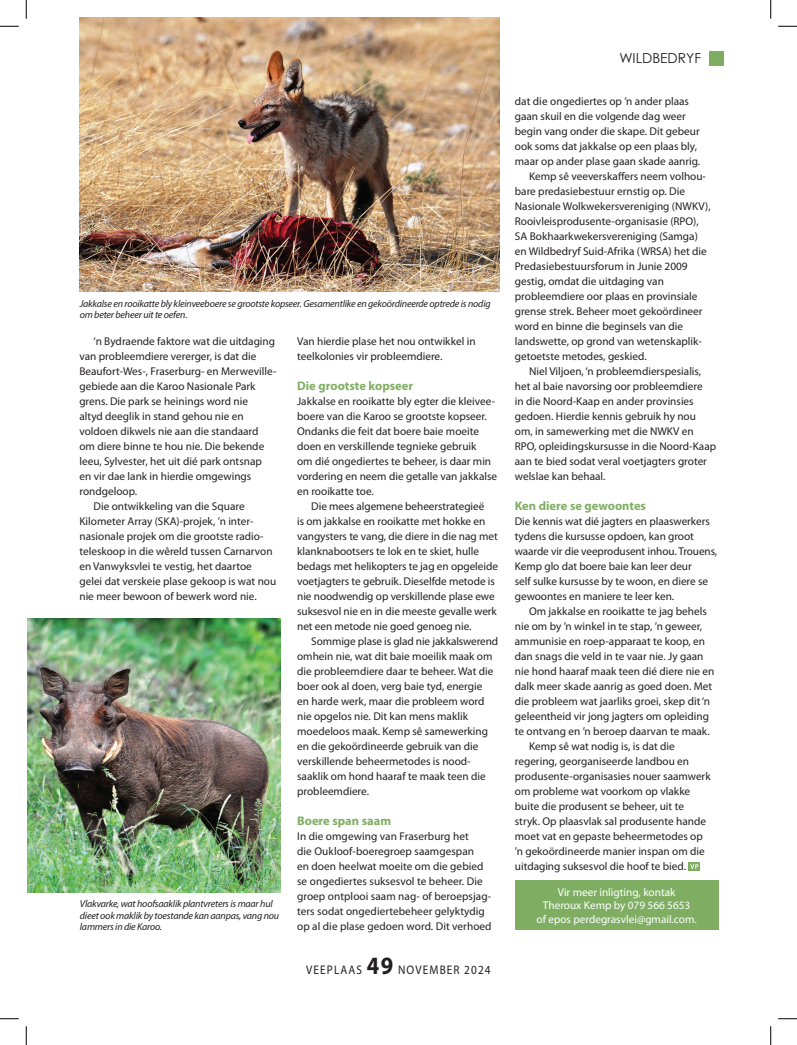
<style>
.page{position:relative;width:797px;height:1045px;background:#fff}
.page>*{position:absolute;margin:0;border:0;box-sizing:border-box;transform-origin:0 0}
.t1{font:13.75px "Century Gothic";color:#231f20}
.t2{font:700 12.5px "Myriad Pro";color:#7fae63}
.t3{font:12.5px "Myriad Pro";letter-spacing:.1em;color:#231f20;scale:.9 1}
.t4{font:11.25px/15px "Myriad Pro";color:#231f20}
.t5{font:11.25px/13.5px "Myriad Pro";color:#fff;text-align:center}
.t6{font:italic 10px/11.5px "Myriad Pro";letter-spacing:-.02em;color:#231f20}
.s1{font-weight:700;font-size:25px}
</style>
<div class="page">
<div style="left:709px;top:51px;width:15px;height:14px;background:#7eac62"></div>
<svg style="left:688px;top:862px;width:12px;height:8px"></svg>
<div style="left:515px;top:881px;width:203px;height:49px;background:#7fae63"></div>
<img style="left:27px;top:618px;width:253px;height:274px">
<img style="left:79px;top:17px;width:421px;height:275px">
<svg style="left:0;top:25px;width:19px;height:2px"></svg>
<svg style="left:778px;top:25px;width:19px;height:2px"></svg>
<svg style="left:0;top:1018px;width:19px;height:1px"></svg>
<svg style="left:778px;top:1018px;width:19px;height:1px"></svg>
<svg style="left:25px;top:0;width:2px;height:19px"></svg>
<svg style="left:25px;top:1026px;width:2px;height:19px"></svg>
<svg style="left:770px;top:0;width:1px;height:19px"></svg>
<svg style="left:770px;top:1026px;width:1px;height:19px"></svg>
<p class="t6" style="left:80px;top:298px;width:412px">Jakkalse en rooikatte bly kleinveeboere se grootste kopseer. Gesamentlike en gekoördineerde optrede is nodig om beter beheer uit te oefen.</p>
<p class="t4" style="left:94px;top:334px;width:183px">‘n Bydraende faktore wat die uitdaging</p>
<p class="t4" style="left:79px;top:349px;width:178px">van probleemdiere vererger, is dat die</p>
<p class="t4" style="left:79px;top:364px;width:198px">Beaufort-Wes-, Fraserburg- en Merweville-</p>
<p class="t4" style="left:79px;top:379px;width:177px">gebiede aan die Karoo Nasionale Park</p>
<p class="t4" style="left:79px;top:394px;width:170px">grens. Die park se heinings word nie</p>
<p class="t4" style="left:79px;top:409px;width:166px">altyd deeglik in stand gehou nie en</p>
<p class="t4" style="left:79px;top:424px;width:180px">voldoen dikwels nie aan die standaard</p>
<p class="t4" style="left:79px;top:439px;width:186px">om diere binne te hou nie. Die bekende</p>
<p class="t4" style="left:79px;top:454px;width:184px">leeu, Sylvester, het uit dié park ontsnap</p>
<p class="t4" style="left:79px;top:469px;width:173px">en vir dae lank in hierdie omgewings</p>
<p class="t4" style="left:79px;top:484px;width:59px">rondgeloop.</p>
<p class="t4" style="left:94px;top:499px;width:153px">Die ontwikkeling van die Square</p>
<p class="t4" style="left:79px;top:514px;width:176px">Kilometer Array (SKA)-projek, ’n inter-</p>
<p class="t4" style="left:79px;top:529px;width:186px">nasionale projek om die grootste radio-</p>
<p class="t4" style="left:79px;top:544px;width:195px">teleskoop in die wêreld tussen Carnarvon</p>
<p class="t4" style="left:79px;top:559px;width:174px">en Vanwyksvlei te vestig, het daartoe</p>
<p class="t4" style="left:79px;top:574px;width:198px">gelei dat verskeie plase gekoop is wat nou</p>
<p class="t4" style="left:79px;top:589px;width:179px">nie meer bewoon of bewerk word nie.</p>
<p class="t6" style="left:80px;top:898px;width:201px">Vlakvarke, wat hoofsaaklik plantvreters is maar hul dieet ook maklik by toestande kan aanpas, vang nou lammers in die Karoo.</p>
<p class="t4" style="left:297px;top:334px;width:180px">Van hierdie plase het nou ontwikkel in teelkolonies vir probleemdiere.</p>
<p class="t2" style="left:297px;top:378px;width:118px">Die grootste kopseer</p>
<p class="t4" style="left:297px;top:394px;width:201px">Jakkalse en rooikatte bly egter die kleivee&shy;boere van die Karoo se grootste kopseer.<br>Ondanks die feit dat boere baie moeite doen en verskillende tegnieke gebruik<br>om dié ongediertes te beheer, is daar min vordering en neem die getalle van jakkalse en rooikatte toe.</p>
<p class="t4" style="left:297px;top:499px;width:202px;text-indent:14px">Die mees algemene beheerstrategieë<br>is om jakkalse en rooikatte met hokke en vangysters te vang, die diere in die nag met klanknabootsers te lok en te skiet, hulle bedags met helikopters te jag en opgeleide voetjagters te gebruik. Dieselfde metode is nie noodwendig op verskillende plase ewe suksesvol nie en in die meeste gevalle werk net een metode nie goed genoeg nie.</p>
<p class="t4" style="left:297px;top:634px;width:203px;text-indent:14px">Sommige plase is glad nie jakkalswerend omhein nie, wat dit baie moeilik maak om die probleemdiere daar te beheer. Wat die boer ook al doen, verg baie tyd, energie<br>en harde werk, maar die probleem word nie opgelos nie. Dit kan mens maklik moedeloos maak. Kemp sê samewerking en die gekoördineerde gebruik van die verskillende beheermetodes is nood&shy;saaklik om hond haaraf te maak teen die probleemdiere.</p>
<p class="t2" style="left:297px;top:813px;width:95px">Boere span saam</p>
<p class="t4" style="left:297px;top:829px;width:196px">In die omgewing van Fraserburg het<br>die Oukloof-boeregroep saamgespan<br>en doen heelwat moeite om die gebied se ongediertes suksesvol te beheer. Die groep ontplooi saam nag- of beroepsjag&shy;ters sodat ongediertebeheer gelyktydig op al die plase gedoen word. Dit verhoed</p>
<p class="t3" style="left:306px;top:961px;width:206px">VEEPLAAS <span class="s1">49</span> NOVEMBER 2024</p>
<p class="t1" style="left:619px;top:49px;width:83px">WILDBEDRYF</p>
<p class="t4" style="left:515px;top:94px;width:176px">dat die ongediertes op ’n ander plaas</p>
<p class="t4" style="left:515px;top:109px;width:172px">gaan skuil en die volgende dag weer</p>
<p class="t4" style="left:515px;top:124px;width:186px">begin vang onder die skape. Dit gebeur</p>
<p class="t4" style="left:515px;top:139px;width:184px">ook soms dat jakkalse op een plaas bly,</p>
<p class="t4" style="left:515px;top:154px;width:187px">maar op ander plase gaan skade aanrig.</p>
<p class="t4" style="left:529px;top:169px;width:178px">Kemp sê veeverskaffers neem volhou-</p>
<p class="t4" style="left:515px;top:184px;width:172px">bare predasiebestuur ernstig op. Die</p>
<p class="t4" style="left:515px;top:199px;width:197px">Nasionale Wolkwekersvereniging (NWKV),</p>
<p class="t4" style="left:515px;top:214px;width:185px">Rooivleisprodusente-organisasie (RPO),</p>
<p class="t4" style="left:515px;top:229px;width:184px">SA Bokhaarkwekersvereniging (Samga)</p>
<p class="t4" style="left:515px;top:244px;width:193px">en Wildbedryf Suid-Afrika (WRSA) het die</p>
<p class="t4" style="left:515px;top:259px;width:174px">Predasiebestuursforum in Junie 2009</p>
<p class="t4" style="left:515px;top:274px;width:151px">gestig, omdat die uitdaging van</p>
<p class="t4" style="left:515px;top:289px;width:184px">probleemdiere oor plaas en provinsiale</p>
<p class="t4" style="left:515px;top:304px;width:189px">grense strek. Beheer moet gekoördineer</p>
<p class="t4" style="left:515px;top:319px;width:170px">word en binne die beginsels van die</p>
<p class="t4" style="left:515px;top:334px;width:188px">landswette, op grond van wetenskaplik-</p>
<p class="t4" style="left:515px;top:348px;width:133px">getoetste metodes, geskied.</p>
<p class="t4" style="left:529px;top:363px;width:174px">Niel Viljoen, ‘n probleemdierspesialis,</p>
<p class="t4" style="left:515px;top:378px;width:189px">het al baie navorsing oor probleemdiere</p>
<p class="t4" style="left:515px;top:393px;width:180px">in die Noord-Kaap en ander provinsies</p>
<p class="t4" style="left:515px;top:408px;width:183px">gedoen. Hierdie kennis gebruik hy nou</p>
<p class="t4" style="left:515px;top:423px;width:180px">om, in samewerking met die NWKV en</p>
<p class="t4" style="left:515px;top:438px;width:203px">RPO, opleidingskursusse in die Noord-Kaap</p>
<p class="t4" style="left:515px;top:453px;width:194px">aan te bied sodat veral voetjagters groter</p>
<p class="t4" style="left:515px;top:468px;width:92px">welslae kan behaal.</p>
<p class="t2" style="left:515px;top:498px;width:133px">Ken diere se gewoontes</p>
<p class="t4" style="left:515px;top:514px;width:204px">Die kennis wat dié jagters en plaaswerkers tydens die kursusse opdoen, kan groot waarde vir die veeprodusent inhou. Trouens, Kemp glo dat boere baie kan leer deur<br>self sulke kursusse by te woon, en diere se gewoontes en maniere te leer ken.</p>
<p class="t4" style="left:529px;top:604px;width:179px">Om jakkalse en rooikatte te jag behels</p>
<p class="t4" style="left:515px;top:619px;width:189px">nie om by ’n winkel in te stap, ’n geweer,</p>
<p class="t4" style="left:515px;top:634px;width:192px">ammunisie en roep-apparaat te koop, en</p>
<p class="t4" style="left:515px;top:649px;width:190px">dan snags die veld in te vaar nie. Jy gaan</p>
<p class="t4" style="left:515px;top:664px;width:201px">nie hond haaraf maak teen dié diere nie en</p>
<p class="t4" style="left:515px;top:679px;width:199px">dalk meer skade aanrig as goed doen. Met</p>
<p class="t4" style="left:515px;top:694px;width:197px">die probleem wat jaarliks groei, skep dit ‘n</p>
<p class="t4" style="left:515px;top:709px;width:196px">geleentheid vir jong jagters om opleiding</p>
<p class="t4" style="left:515px;top:724px;width:196px">te ontvang en ’n beroep daarvan te maak.</p>
<p class="t4" style="left:529px;top:739px;width:147px">Kemp sê wat nodig is, is dat die</p>
<p class="t4" style="left:515px;top:754px;width:176px">regering, georganiseerde landbou en</p>
<p class="t4" style="left:515px;top:769px;width:197px">produsente-organisasies nouer saamwerk</p>
<p class="t4" style="left:515px;top:784px;width:177px">om probleme wat voorkom op vlakke</p>
<p class="t4" style="left:515px;top:799px;width:171px">buite die produsent se beheer, uit te</p>
<p class="t4" style="left:515px;top:814px;width:193px">stryk. Op plaasvlak sal produsente hande</p>
<p class="t4" style="left:515px;top:829px;width:189px">moet vat en gepaste beheermetodes op</p>
<p class="t4" style="left:515px;top:843px;width:191px">’n gekoördineerde manier inspan om die</p>
<p class="t4" style="left:515px;top:858px;width:173px">uitdaging suksesvol die hoof te bied.</p>
<p class="t5" style="left:536px;top:885px;width:162px">Vir meer inligting, kontak<br>Theroux Kemp by 079 566 5653<br>of epos perdegrasvlei@gmail.com.</p>
</div>
